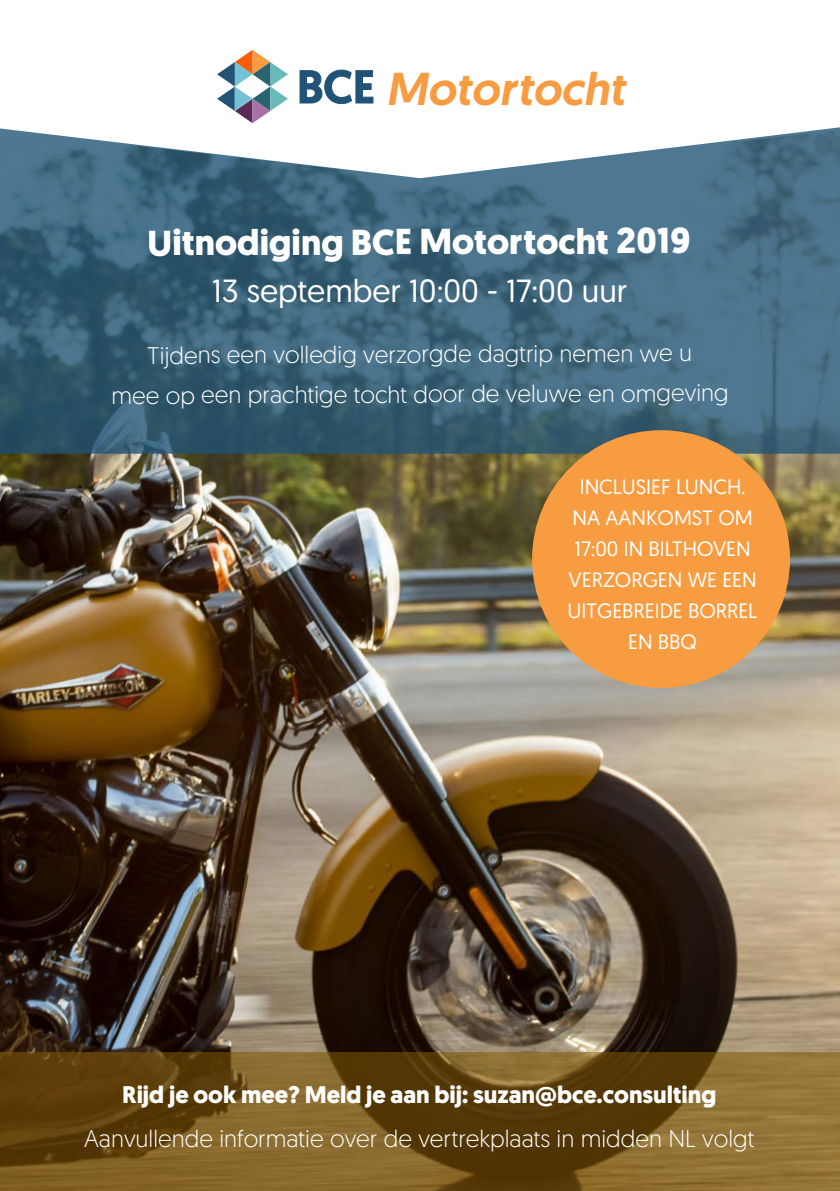
<style>
.page{position:relative;width:840px;height:1191px;background:#fff}
.page>*{position:absolute;margin:0;border:0;box-sizing:border-box;transform-origin:0 0}
.t1{font:italic 500 46px "Geomanist";color:#f79c41}
.t2{font:700 36px "Geomanist";letter-spacing:-.005em;color:#fff}
.t3{font:32px "Geomanist";color:#fff}
.t4{font:300 24px/40px "Geomanist";letter-spacing:-.005em;color:#fff;text-align:center}
.t5{font:700 24px "Geomanist";color:#fff}
.t6{font:20.8px/31px "Geomanist";color:#fff;text-align:center}
</style>
<div class="page">
<img style="left:0;top:454px;width:839px;height:598px">
<svg style="left:0;top:127px;width:839px;height:327px;background:#4e7387"></svg>
<svg style="left:0;top:1052px;width:839px;height:139px;background:#73541c"></svg>
<svg style="left:217px;top:50px;width:71px;height:73px"></svg>
<svg style="left:299px;top:70px;width:74px;height:34px"></svg>
<div style="left:531px;top:430px;width:258px;height:258px;background:#f79c41;border-radius:50%"></div>
<h1 class="t1" style="left:386px;top:59px;width:240px">Motortocht</h1>
<h2 class="t2" style="left:147px;top:218px;width:545px">Uitnodiging BCE Motortocht 2019</h2>
<h3 class="t3" style="left:212px;top:270px;width:416px">13 september 10:00 - 17:00 uur</h3>
<p class="t4" style="left:111px;top:333px;width:618px">Tijdens een volledig verzorgde dagtrip nemen we u<br>mee op een prachtige tocht door de veluwe en omgeving</p>
<p class="t6" style="left:567px;top:470px;width:191px">INCLUSIEF LUNCH.<br>NA AANKOMST OM<br>17:00 IN BILTHOVEN<br>VERZORGEN WE EEN<br>UITGEBREIDE BORREL<br>EN BBQ</p>
<p class="t5" style="left:122px;top:1078px;width:595px">Rijd je ook mee? Meld je aan bij: suzan@bce.consulting</p>
<p class="t4" style="left:84px;top:1117px;width:671px">Aanvullende informatie over de vertrekplaats in midden NL volgt</p>
</div>
